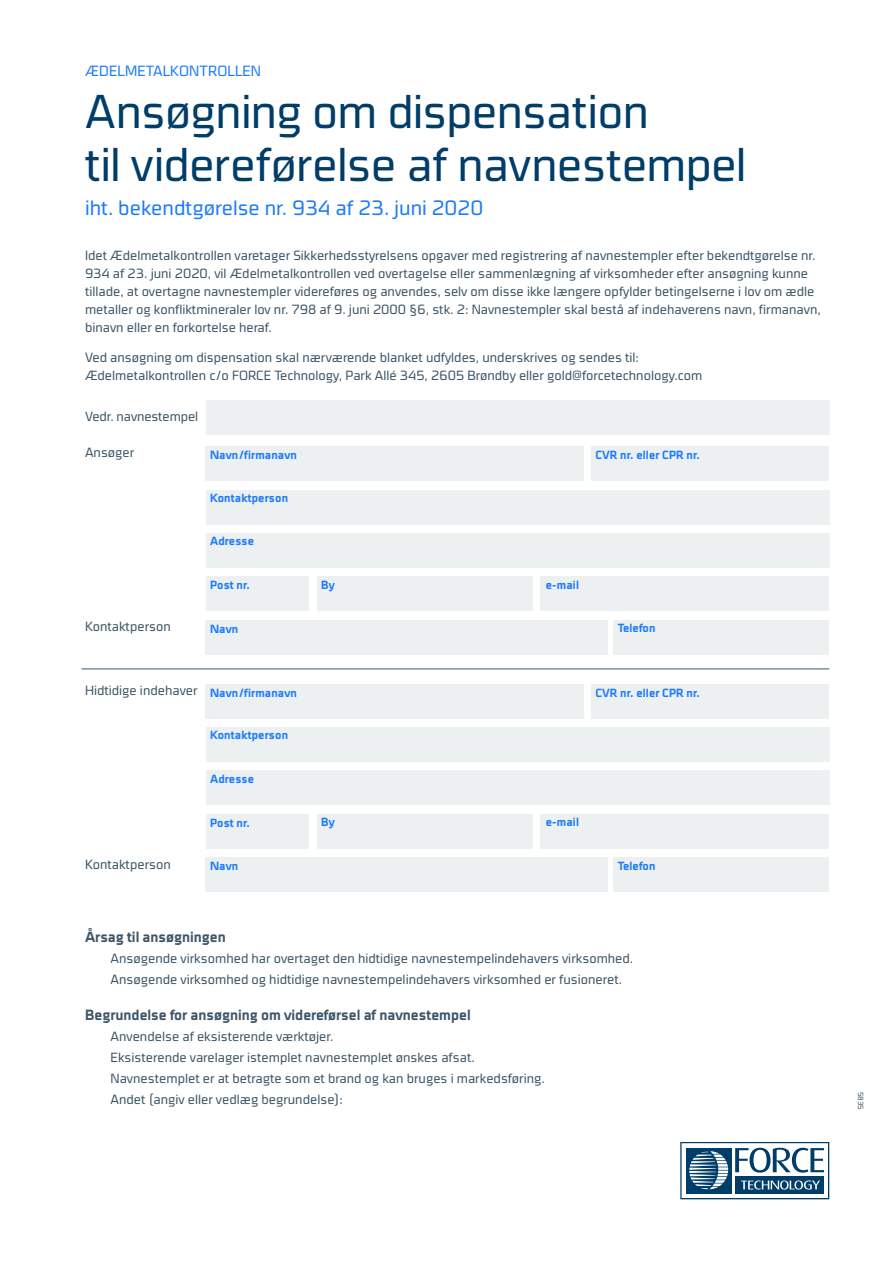
<style>
.page{position:relative;width:893px;height:1263px;background:#fff}
.page>*{position:absolute;margin:0;border:0;box-sizing:border-box;transform-origin:0 0}
.t1{font:300 condensed 48px/52.5px "Cube OT";letter-spacing:-.02em;color:#003d68}
.t2{font:300 condensed 21px "Cube OT";color:#1d7bfa}
.t3{font:700 condensed 15px "Cube OT";color:#3d5567}
.t4{font:300 condensed 15px "Cube OT";letter-spacing:.01em;color:#1d7bfa}
.t5{font:300 condensed 13.5px/18px "Cube OT";color:#3d5567}
.t6{font:700 condensed 12px "Cube OT";letter-spacing:.01em;color:#1d7bfa}
.t7{font:300 condensed 7.5px "Cube OT";color:#3d5567}
</style>
<div class="page">
<svg style="left:680px;top:1142px;width:149px;height:57px"></svg>
<div style="left:206px;top:446px;width:378px;height:35px;background:#ecf0f1"></div>
<div style="left:206px;top:401px;width:623px;height:34px;background:#ecf0f1"></div>
<div style="left:206px;top:684px;width:378px;height:34px;background:#ecf0f1"></div>
<div style="left:206px;top:490px;width:623px;height:34px;background:#ecf0f1"></div>
<div style="left:206px;top:727px;width:623px;height:34px;background:#ecf0f1"></div>
<div style="left:206px;top:533px;width:623px;height:34px;background:#ecf0f1"></div>
<div style="left:206px;top:771px;width:623px;height:34px;background:#ecf0f1"></div>
<div style="left:206px;top:577px;width:103px;height:34px;background:#ecf0f1"></div>
<div style="left:206px;top:814px;width:103px;height:34px;background:#ecf0f1"></div>
<div style="left:206px;top:620px;width:402px;height:34px;background:#ecf0f1"></div>
<div style="left:206px;top:858px;width:402px;height:34px;background:#ecf0f1"></div>
<div style="left:317px;top:577px;width:215px;height:34px;background:#ecf0f1"></div>
<div style="left:317px;top:814px;width:215px;height:34px;background:#ecf0f1"></div>
<div style="left:614px;top:620px;width:215px;height:34px;background:#ecf0f1"></div>
<div style="left:614px;top:858px;width:215px;height:34px;background:#ecf0f1"></div>
<div style="left:540px;top:577px;width:289px;height:34px;background:#ecf0f1"></div>
<div style="left:540px;top:814px;width:289px;height:34px;background:#ecf0f1"></div>
<div style="left:591px;top:446px;width:238px;height:35px;background:#ecf0f1"></div>
<div style="left:591px;top:684px;width:238px;height:34px;background:#ecf0f1"></div>
<hr style="left:81px;top:668px;width:748px;height:1px;background:#3d5567">
<p class="t4" style="left:85px;top:62px;width:178px">ÆDELMETALKONTROLLEN</p>
<h1 class="t1" style="left:85px;top:85px;width:663px">Ansøgning om dispensation<br>til videreførelse af navnestempel</h1>
<h2 class="t2" style="left:85px;top:196px;width:400px">iht. bekendtgørelse nr. 934 af 23. juni 2020</h2>
<p class="t5" style="left:85px;top:247px;width:737px">Idet Ædelmetalkontrollen varetager Sikkerhedsstyrelsens opgaver med registrering af navnestempler efter bekendtgørelse nr.<br>934 af 23. juni 2020, vil Ædelmetalkontrollen ved overtagelse eller sammenlægning af virksomheder efter ansøgning kunne tillade, at overtagne navnestempler videreføres og anvendes, selv om disse ikke længere opfylder betingelserne i lov om ædle metaller og konfliktmineraler lov nr. 798 af 9. juni 2000 §6, stk. 2: Navnestempler skal bestå af indehaverens navn, firmanavn, binavn eller en forkortelse heraf.</p>
<p class="t5" style="left:85px;top:349px;width:619px">Ved ansøgning om dispensation skal nærværende blanket udfyldes, underskrives og sendes til:<br>Ædelmetalkontrollen c/o FORCE Technology, Park Allé 345, 2605 Brøndby eller gold@forcetechnology.com</p>
<p class="t5" style="left:85px;top:407px;width:115px">Vedr. navnestempel</p>
<p class="t5" style="left:85px;top:444px;width:51px">Ansøger</p>
<p class="t6" style="left:210px;top:448px;width:88px">Navn/firmanavn</p>
<p class="t6" style="left:595px;top:448px;width:106px">CVR nr. eller CPR nr.</p>
<p class="t6" style="left:210px;top:490px;width:80px">Kontaktperson</p>
<p class="t6" style="left:210px;top:534px;width:46px">Adresse</p>
<p class="t6" style="left:210px;top:578px;width:41px">Post nr.</p>
<p class="t6" style="left:321px;top:577px;width:15px">By</p>
<p class="t6" style="left:546px;top:577px;width:35px">e-mail</p>
<p class="t5" style="left:85px;top:617px;width:87px">Kontaktperson</p>
<p class="t6" style="left:210px;top:621px;width:30px">Navn</p>
<p class="t6" style="left:618px;top:621px;width:39px">Telefon</p>
<p class="t5" style="left:85px;top:681px;width:114px">Hidtidige indehaver</p>
<p class="t6" style="left:210px;top:686px;width:88px">Navn/firmanavn</p>
<p class="t6" style="left:595px;top:685px;width:106px">CVR nr. eller CPR nr.</p>
<p class="t6" style="left:210px;top:728px;width:80px">Kontaktperson</p>
<p class="t6" style="left:210px;top:771px;width:46px">Adresse</p>
<p class="t6" style="left:210px;top:815px;width:41px">Post nr.</p>
<p class="t6" style="left:321px;top:815px;width:15px">By</p>
<p class="t6" style="left:546px;top:815px;width:35px">e-mail</p>
<p class="t5" style="left:85px;top:855px;width:87px">Kontaktperson</p>
<p class="t6" style="left:210px;top:859px;width:30px">Navn</p>
<p class="t6" style="left:618px;top:858px;width:39px">Telefon</p>
<p class="t3" style="left:85px;top:928px;width:142px">Årsag til ansøgningen</p>
<p class="t5" style="left:111px;top:948px;width:524px;line-height:21px">Ansøgende virksomhed har overtaget den hidtidige navnestempelindehavers virksomhed.<br>Ansøgende virksomhed og hidtidige navnestempelindehavers virksomhed er fusioneret.</p>
<p class="t3" style="left:85px;top:1006px;width:387px">Begrundelse for ansøgning om videreførsel af navnestempel</p>
<p class="t5" style="left:111px;top:1026px;width:436px;line-height:21px">Anvendelse af eksisterende værktøjer.<br>Eksisterende varelager istemplet navnestemplet ønskes afsat.<br>Navnestemplet er at betragte som et brand og kan bruges i markedsføring.<br>Andet (angiv eller vedlæg begrundelse):</p>
<p class="t7" style="left:865px;top:1091px;width:20px;rotate:90deg">5835</p>
</div>
